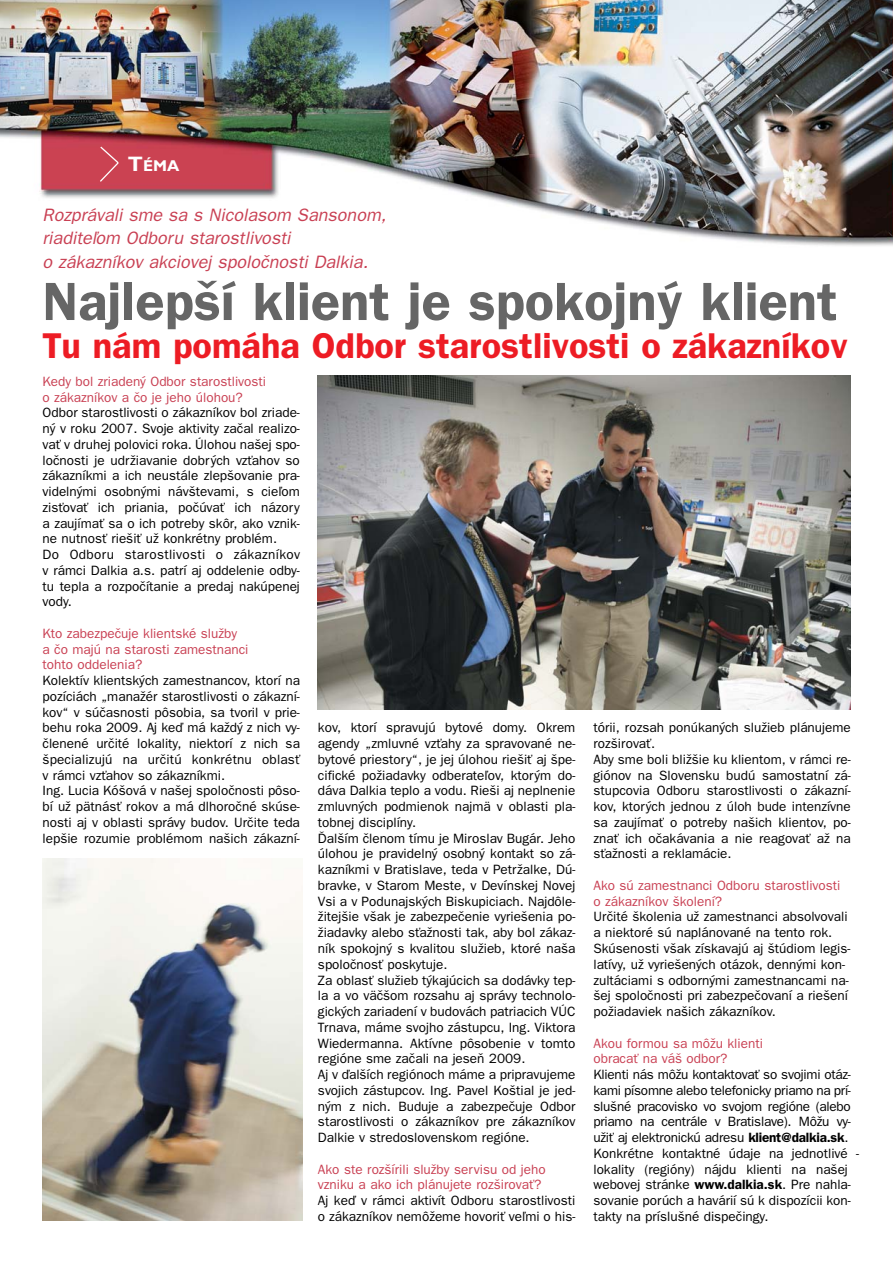
<style>
.page{position:relative;width:893px;height:1262px;background:#fff}
.page>*{position:absolute;margin:0;border:0;box-sizing:border-box;transform-origin:0 0}
.t1{font:600 54px "Franklin Gothic CE";color:#666}
.t2{font:600 36px "Franklin Gothic CE";color:#ed1c24}
.t3{font:italic 18px/23.2px "Franklin Gothic CE";color:#c94053}
.t4{font:700 15.75px "Gill Sans CE";color:#fff}
.t5{font:13.5px/15.8px "Franklin Gothic CE";color:#000}
.t6{font:13.5px/15.8px "Franklin Gothic CE";letter-spacing:-.02em;color:#000}
.t7{font:13.5px/15.8px "Franklin Gothic CE";color:#c94053}
.s1{font-size:21px}
.s2{font-weight:600}
</style>
<div class="page">
<img style="left:0;top:0;width:892px;height:246px">
<svg style="left:98px;top:145px;width:22px;height:38px"></svg>
<img style="left:43px;top:858px;width:259px;height:362px">
<img style="left:317px;top:375px;width:533px;height:334px">
<p class="t4" style="left:128px;top:160px;width:53px"><span class="s1">T</span>ÉMA</p>
<h3 class="t3" style="left:43px;top:205px;width:345px">Rozprávali sme sa s Nicolasom Sansonom, riaditeºom Odboru starostlivosti<br>o zákazníkov akciovej spoloãnosti Dalkia.</h3>
<h1 class="t1" style="left:43px;top:281px;width:796px">Najlep‰í klient je spokojn˘ klient</h1>
<h2 class="t2" style="left:43px;top:332px;width:806px">Tu nám pomáha Odbor starostlivosti o zákazníkov</h2>
<p class="t7" style="left:43px;top:374px;width:225px">Kedy bol zriaden˘ Odbor starostlivosti o zákazníkov a ão je jeho úlohou?</p>
<p class="t5" style="left:43px;top:406px;width:259px">Odbor starostlivosti o zákazníkov bol zriade&shy;n˘ v roku 2007. Svoje aktivity zaãal realizo&shy;vaÈ v druhej polovici roka. Úlohou na‰ej spo&shy;loãnosti je udrÏiavanie dobr˘ch vzÈahov so zákazníkmi a ich neustále zlep‰ovanie pra&shy;videln˘mi osobn˘mi náv‰tevami, s cieºom zisÈovaÈ ich priania, poãúvaÈ ich názory a zaujímaÈ sa o ich potreby skôr, ako vznik&shy;ne nutnosÈ rie‰iÈ uÏ konkrétny problém.<br>Do Odboru starostlivosti o zákazníkov v rámci Dalkia a.s. patrí aj oddelenie odby&shy;tu tepla a rozpoãítanie a predaj nakúpenej vody.</p>
<p class="t7" style="left:43px;top:626px;width:207px">Kto zabezpeãuje klientské sluÏby<br>a ão majú na starosti zamestnanci tohto oddelenia?</p>
<p class="t5" style="left:43px;top:674px;width:259px">Kolektív klientsk˘ch zamestnancov, ktorí na pozíciách „manaÏér starostlivosti o zákazní&shy;kov“ v súãasnosti pôsobia, sa tvoril v prie&shy;behu roka 2009. Aj keì má kaÏd˘ z nich vy&shy;ãlenené urãité lokality, niektorí z nich sa ‰pecializujú na urãitú konkrétnu oblasÈ v rámci vzÈahov so zákazníkmi.<br>Ing. Lucia Kó‰ová v na‰ej spoloãnosti pôso&shy;bí uÏ pätnásÈ rokov a má dlhoroãné skúse&shy;nosti aj v oblasti správy budov. Urãite teda lep‰ie rozumie problémom na‰ich zákazní-</p>
<p class="t5" style="left:318px;top:721px;width:259px">kov, ktorí spravujú bytové domy. Okrem agendy „zmluvné vzÈahy za spravované ne&shy;bytové priestory“, je jej úlohou rie‰iÈ aj ‰pe&shy;cifické poÏiadavky odberateºov, ktor˘m do&shy;dáva Dalkia teplo a vodu. Rie‰i aj neplnenie zmluvn˘ch podmienok najmä v oblasti pla&shy;tobnej disciplíny.<br>ëal‰ím ãlenom tímu je Miroslav Bugár. Jeho úlohou je pravideln˘ osobn˘ kontakt so zá&shy;kazníkmi v Bratislave, teda v PetrÏalke, Dú&shy;bravke, v Starom Meste, v Devínskej Novej Vsi a v Podunajsk˘ch Biskupiciach. Najdôle-Ïitej‰ie v‰ak je zabezpeãenie vyrie‰enia po-Ïiadavky alebo sÈaÏnosti tak, aby bol zákaz&shy;ník spokojn˘ s kvalitou sluÏieb, ktoré na‰a spoloãnosÈ poskytuje.<br>Za oblasÈ sluÏieb t˘kajúcich sa dodávky tep&shy;la a vo väã‰om rozsahu aj správy technolo&shy;gick˘ch zariadení v budovách patriacich VÚC Trnava, máme svojho zástupcu, Ing. Viktora Wiedermanna. Aktívne pôsobenie v tomto regióne sme zaãali na jeseÀ 2009.<br>Aj v ìal‰ích regiónoch máme a pripravujeme svojich zástupcov. Ing. Pavel Ko‰tial je jed&shy;n˘m z nich. Buduje a zabezpeãuje Odbor starostlivosti o zákazníkov pre zákazníkov Dalkie v stredoslovenskom regióne.</p>
<p class="t7" style="left:318px;top:1162px;width:229px">Ako ste roz‰írili sluÏby servisu od jeho vzniku a ako ich plánujete roz‰irovaÈ?</p>
<p class="t5" style="left:318px;top:1193px;width:259px">Aj keì v rámci aktivít Odboru starostlivosti o zákazníkov nemôÏeme hovoriÈ veºmi o his-</p>
<p class="t5" style="left:593px;top:721px;width:259px">tórii, rozsah ponúkan˘ch sluÏieb plánujeme roz‰irovaÈ.<br>Aby sme boli bliÏ‰ie ku klientom, v rámci re&shy;giónov na Slovensku budú samostatní zá&shy;stupcovia Odboru starostlivosti o zákazní&shy;kov, ktor˘ch jednou z úloh bude intenzívne sa zaujímaÈ o potreby na‰ich klientov, po&shy;znaÈ ich oãakávania a nie reagovaÈ aÏ na sÈaÏnosti a reklamácie.</p>
<p class="t7" style="left:593px;top:878px;width:248px">Ako sú zamestnanci Odboru starostlivosti o zákazníkov ‰kolení?</p>
<p class="t5" style="left:593px;top:910px;width:258px">Urãité ‰kolenia uÏ zamestnanci absolvovali a niektoré sú naplánované na tento rok.<br>Skúsenosti v‰ak získavajú aj ‰túdiom legis&shy;latívy, uÏ vyrie‰en˘ch otázok, denn˘mi kon&shy;zultáciami s odborn˘mi zamestnancami na-‰ej spoloãnosti pri zabezpeãovaní a rie‰ení poÏiadaviek na‰ich zákazníkov.</p>
<p class="t7" style="left:593px;top:1036px;width:171px">Akou formou sa môÏu klienti obracaÈ na vá‰ odbor?</p>
<p class="t6" style="left:593px;top:1067px;width:267px">Klienti nás môÏu kontaktovaÈ so svojimi otáz&shy;kami písomne alebo telefonicky priamo na prí&shy;slu‰né pracovisko vo svojom regióne (alebo priamo na centrále v Bratislave). MôÏu vy&shy;uÏiÈ aj elektronickú adresu <span class="s2">klient@dalkia.sk</span>.<br>Konkrétne kontaktné údaje na jednotlivé - lokality (regióny) nájdu klienti na na‰ej webovej stránke <span class="s2">www.dalkia.sk</span>. Pre nahla&shy;sovanie porúch a havárií sú k dispozícii kon&shy;takty na príslu‰né dispeãingy.</p>
</div>
